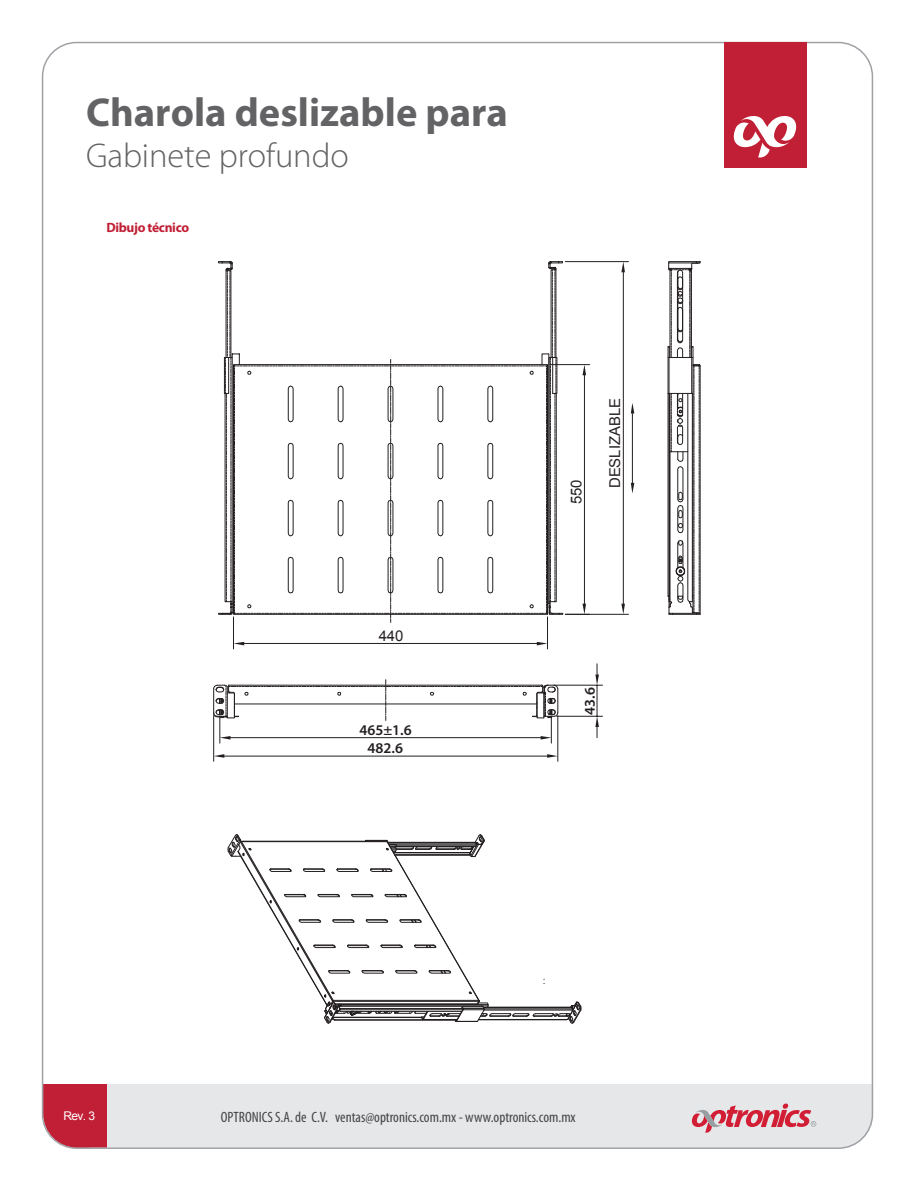
<style>
.page{position:relative;width:915px;height:1191px;background:#fff}
.page>*{position:absolute;margin:0;border:0;box-sizing:border-box;transform-origin:0 0}
.t1{font:700 40.5px "Myriad Pro";color:#636366}
.t2{font:300 34.5px "Myriad Pro";letter-spacing:-.005em;color:#636366}
.t3{font:condensed 15px "Myriad Pro";color:#424545}
.t4{font:14.85px "Arial";color:#231f20}
.t5{font:600 14.85px/18.1px "Myriad Pro";color:#231f20;text-align:center}
.t6{font:700 13.5px "Myriad Pro";letter-spacing:-.025em;color:#c11f35}
.t7{font:12px "Arial";color:#fff}
</style>
<div class="page">
<div style="left:107px;top:1084px;width:765px;height:63px;background:#e6e7e9"></div>
<div style="left:43px;top:1084px;width:64px;height:63px;background:#c11f35"></div>
<svg style="left:691px;top:1103px;width:125px;height:29px"></svg>
<div style="left:723px;top:43px;width:83px;height:125px;background:#c11f35"></div>
<svg style="left:733px;top:116px;width:63px;height:41px"></svg>
<hr style="left:213px;top:715px;width:1px;height:46px;background:#231f20">
<hr style="left:224px;top:755px;width:323px;height:1px;background:#231f20">
<hr style="left:565px;top:261px;width:63px;height:1px;background:#231f20">
<hr style="left:622px;top:272px;width:1px;height:331px;background:#231f20">
<svg style="left:667px;top:261px;width:33px;height:354px"></svg>
<svg style="left:235px;top:601px;width:435px;height:410px"></svg>
<hr style="left:553px;top:685px;width:49px;height:1px;background:#231f20">
<hr style="left:556px;top:716px;width:46px;height:1px;background:#231f20">
<hr style="left:596px;top:685px;width:1px;height:31px;background:#231f20">
<hr style="left:547px;top:617px;width:1px;height:32px;background:#231f20">
<hr style="left:233px;top:617px;width:1px;height:32px;background:#231f20">
<hr style="left:244px;top:643px;width:292px;height:1px;background:#231f20">
<hr style="left:631px;top:413px;width:1px;height:35px;background:#231f20">
<hr style="left:631px;top:448px;width:1px;height:35px;background:#231f20">
<svg style="left:227px;top:833px;width:354px;height:191px"></svg>
<svg style="left:213px;top:679px;width:345px;height:64px"></svg>
<svg style="left:547px;top:754px;width:10px;height:3px"></svg>
<svg style="left:213px;top:754px;width:11px;height:3px"></svg>
<svg style="left:621px;top:603px;width:3px;height:11px"></svg>
<svg style="left:621px;top:262px;width:3px;height:10px"></svg>
<svg style="left:218px;top:261px;width:371px;height:361px"></svg>
<svg style="left:595px;top:664px;width:3px;height:21px"></svg>
<svg style="left:595px;top:716px;width:3px;height:21px"></svg>
<svg style="left:536px;top:642px;width:11px;height:3px"></svg>
<svg style="left:234px;top:642px;width:10px;height:3px"></svg>
<svg style="left:630px;top:403px;width:4px;height:10px"></svg>
<svg style="left:630px;top:483px;width:4px;height:10px"></svg>
<h1 class="t1" style="left:86px;top:85px;width:423px">Charola deslizable para</h1>
<h2 class="t2" style="left:86px;top:136px;width:264px">Gabinete profundo</h2>
<p class="t6" style="left:106px;top:219px;width:84px">Dibujo técnico</p>
<p class="t4" style="left:378px;top:626px;width:26px">440</p>
<p class="t5" style="left:359px;top:720px;width:54px">465±1.6<br>482.6</p>
<p class="t4" style="left:566px;top:504px;width:26px;rotate:-90deg">550</p>
<p class="t4" style="left:605px;top:488px;width:92px;rotate:-90deg">DESLIZABLE</p>
<p class="t5" style="left:580px;top:714px;width:29px;rotate:-90deg">43.6</p>
<p class="t7" style="left:63px;top:1108px;width:33px">Rev. 3</p>
<p class="t3" style="left:221px;top:1108px;width:356px">OPTRONICS S.A. de C.V. ventas@optronics.com.mx - www.optronics.com.mx</p>
</div>
